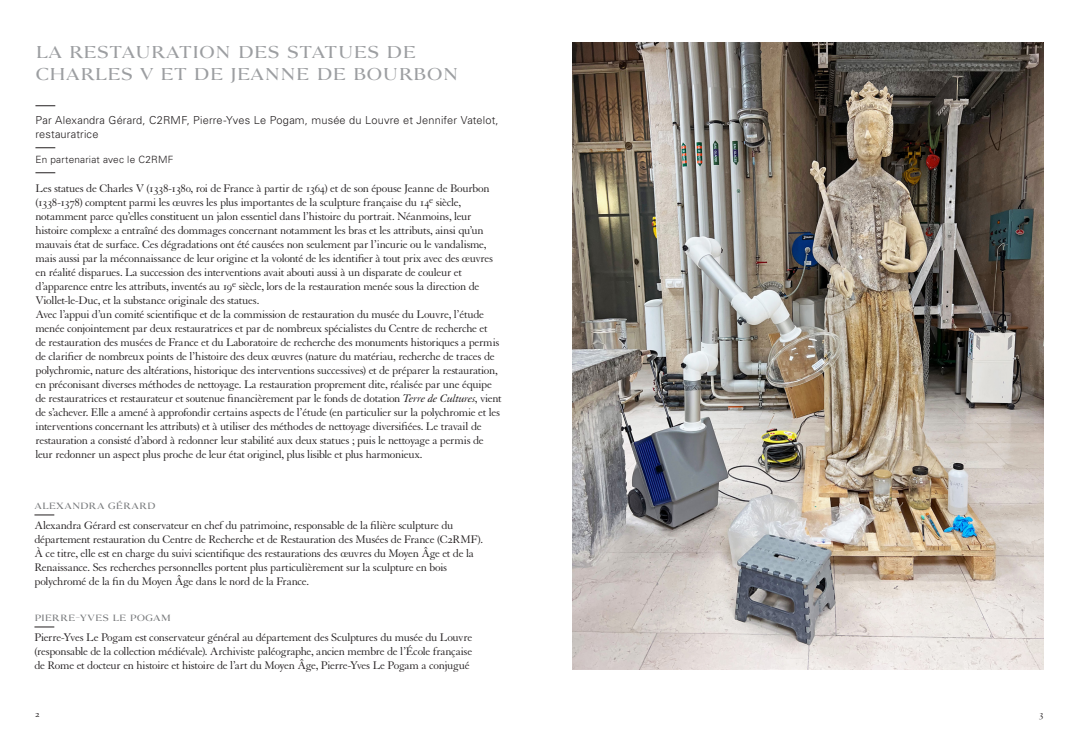
<style>
.page{position:relative;width:1078px;height:740px;background:#fff}
.page>*{position:absolute;margin:0;border:0;box-sizing:border-box;transform-origin:0 0}
.t1{font:17px/22px "Louvre Serif Med";color:#9c9ea1}
.t2{font:12px/14px "Granjon LT Std";letter-spacing:-.02em;color:#231f20}
.t3{font:300 11px/14px "Univers LT Std";letter-spacing:.015em;color:#231f20}
.t4{font:300 10px "Univers LT Std";letter-spacing:.02em;color:#231f20}
.t5{font:10px "Granjon LT Std";color:#231f20}
.t6{font:9px "Louvre Serif Med SC950";letter-spacing:.015em;color:#77797b}
.s1{font-style:italic}
</style>
<div class="page">
<svg style="left:35px;top:105px;width:20px;height:1px"></svg>
<svg style="left:35px;top:147px;width:20px;height:1px"></svg>
<svg style="left:35px;top:172px;width:20px;height:1px"></svg>
<svg style="left:34px;top:515px;width:20px;height:1px"></svg>
<svg style="left:34px;top:627px;width:20px;height:1px"></svg>
<img style="left:573px;top:43px;width:470px;height:626px">
<h1 class="t1" style="left:35px;top:41px;width:424px">LA RESTAURATION DES STATUES DE<br>CHARLES V ET DE JEANNE DE BOURBON</h1>
<p class="t3" style="left:35px;top:113px;width:464px">Par Alexandra Gérard, C2RMF, Pierre-Yves Le Pogam, musée du Louvre et Jennifer Vatelot, restauratrice</p>
<p class="t4" style="left:35px;top:154px;width:139px">En partenariat avec le C2RMF</p>
<p class="t2" style="left:35px;top:182px;width:468px">Les statues de Charles V (1338-1380, roi de France à partir de 1364) et de son épouse Jeanne de Bourbon (1338-1378) comptent parmi les œuvres les plus importantes de la sculpture française du 14<sup>e</sup> siècle, notamment parce qu’elles constituent un jalon essentiel dans l’histoire du portrait. Néanmoins, leur histoire complexe a entraîné des dommages concernant notamment les bras et les attributs, ainsi qu’un mauvais état de surface. Ces dégradations ont été causées non seulement par l’incurie ou le vandalisme, mais aussi par la méconnaissance de leur origine et la volonté de les identifier à tout prix avec des œuvres en réalité disparues. La succession des interventions avait abouti aussi à un disparate de couleur et d’apparence entre les attributs, inventés au 19<sup>e</sup> siècle, lors de la restauration menée sous la direction de Viollet-le-Duc, et la substance originale des statues.<br>Avec l’appui d’un comité scientifique et de la commission de restauration du musée du Louvre, l’étude menée conjointement par deux restauratrices et par de nombreux spécialistes du Centre de recherche et<br>de restauration des musées de France et du Laboratoire de recherche des monuments historiques a permis de clarifier de nombreux points de l’histoire des deux œuvres (nature du matériau, recherche de traces de polychromie, nature des altérations, historique des interventions successives) et de préparer la restauration, en préconisant diverses méthodes de nettoyage. La restauration proprement dite, réalisée par une équipe de restauratrices et restaurateur et soutenue financièrement par le fonds de dotation <span class="s1">Terre de Cultures</span>, vient de s’achever. Elle a amené à approfondir certains aspects de l’étude (en particulier sur la polychromie et les interventions concernant les attributs) et à utiliser des méthodes de nettoyage diversifiées. Le travail de restauration a consisté d’abord à redonner leur stabilité aux deux statues ; puis le nettoyage a permis de leur redonner un aspect plus proche de leur état originel, plus lisible et plus harmonieux.</p>
<p class="t6" style="left:34px;top:500px;width:8px">ALE</p>
<p class="t6" style="left:56px;top:500px;width:101px">XANDRA GÉRARD</p>
<p class="t2" style="left:34px;top:519px;width:450px">Alexandra Gérard est conservateur en chef du patrimoine, responsable de la filière sculpture du département restauration du Centre de Recherche et de Restauration des Musées de France (C2RMF).<br>À ce titre, elle est en charge du suivi scientifique des restaurations des œuvres du Moyen Âge et de la Renaissance. Ses recherches personnelles portent plus particulièrement sur la sculpture en bois polychromé de la fin du Moyen Âge dans le nord de la France.</p>
<p class="t6" style="left:34px;top:612px;width:138px">PIERRE-YVES LE POGAM</p>
<p class="t2" style="left:34px;top:631px;width:439px;text-align:justify">Pierre-Yves Le Pogam est conservateur général au département des Sculptures du musée du Louvre (responsable de la collection médiévale). Archiviste paléographe, ancien membre de l’École française de Rome et docteur en histoire et histoire de l’art du Moyen Âge, Pierre-Yves Le Pogam a conjugué</p>
<p class="t5" style="left:35px;top:708px;width:6px">2</p>
<p class="t5" style="left:1038px;top:708px;width:6px">3</p>
</div>
